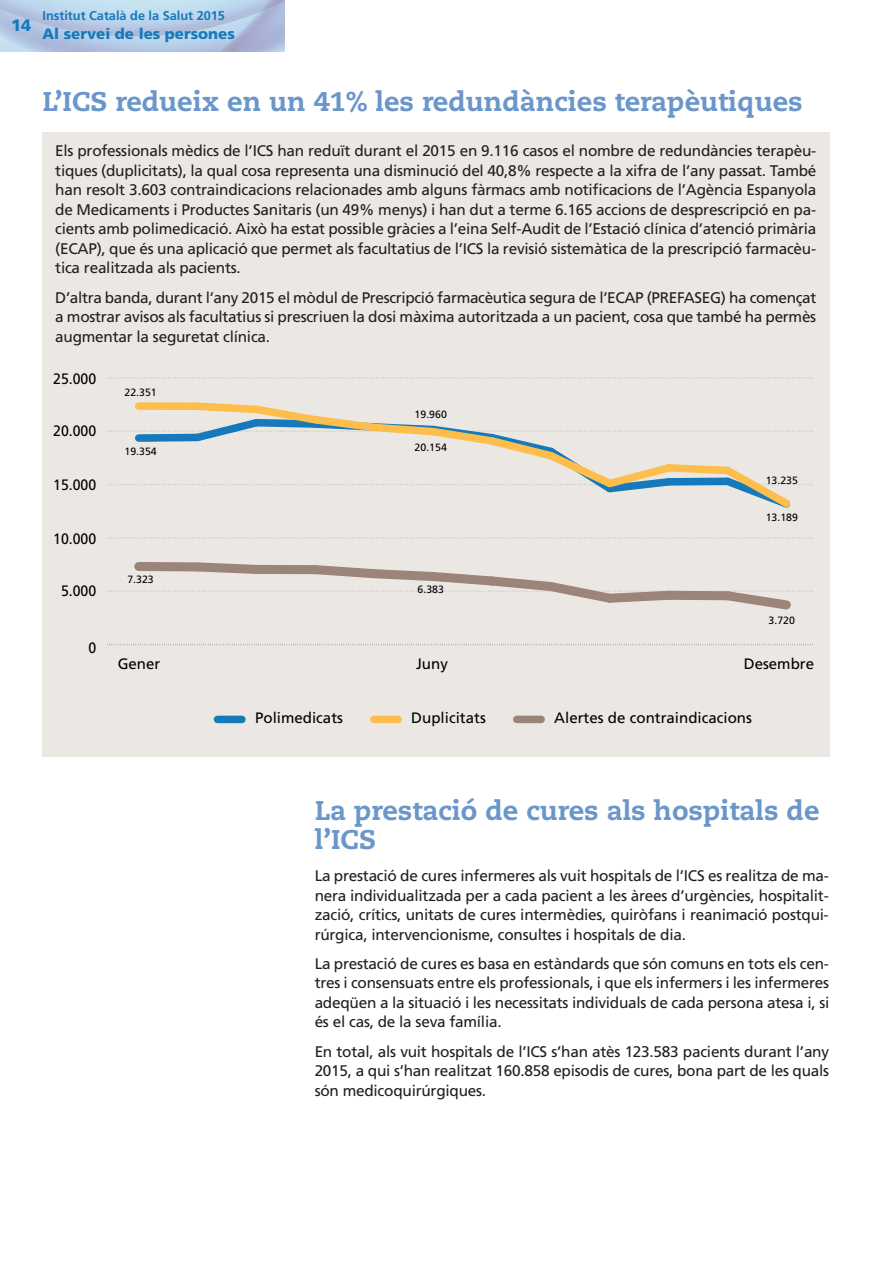
<style>
.page{position:relative;width:893px;height:1263px;background:#fff}
.page>*{position:absolute;margin:0;border:0;box-sizing:border-box;transform-origin:0 0}
.t1{font:800 27px/28.5px "Caecilia";color:#6a96ca}
.t2{font:900 16.5px "Frutiger";color:#1679b9}
.t3{font:15.3px/19.5px "Frutiger";letter-spacing:-.015em;color:#231f20;text-align:justify}
.t4{font:15.15px "Frutiger";color:#000}
.t5{font:15.15px "Frutiger";color:#000;scale:.93 1}
.t6{font:900 15px "Frutiger";color:#1679b9}
.t7{font:700 12.75px "Frutiger";color:#1679b9}
.t8{font:10.5px "Frutiger";color:#000}
</style>
<div class="page">
<div style="left:42px;top:132px;width:787px;height:625px;background:#ebe8e4"></div>
<svg style="left:107px;top:644px;width:706px;height:1px"></svg>
<svg style="left:107px;top:537px;width:706px;height:2px"></svg>
<svg style="left:107px;top:377px;width:706px;height:2px"></svg>
<svg style="left:107px;top:402px;width:706px;height:106px"></svg>
<svg style="left:107px;top:562px;width:706px;height:48px"></svg>
<div style="left:217px;top:716px;width:25px;height:7px;background:#1679b9"></div>
<div style="left:374px;top:716px;width:24px;height:7px;background:#febe4b"></div>
<div style="left:517px;top:716px;width:24px;height:7px;background:#9b8578"></div>
<p class="t2" style="left:11px;top:18px;width:22px">14</p>
<p class="t7" style="left:43px;top:10px;width:184px">Institut Català de la Salut 2015</p>
<p class="t6" style="left:43px;top:28px;width:194px">Al servei de les persones</p>
<h1 class="t1" style="left:43px;top:90px;width:762px">L’ICS redueix en un 41% les redundàncies terapèutiques</h1>
<p class="t3" style="left:55px;top:142px;width:763px">Els professionals mèdics de l’ICS han reduït durant el 2015 en 9.116 casos el nombre de redundàncies terapèu&shy;tiques (duplicitats), la qual cosa representa una disminució del 40,8% respecte a la xifra de l’any passat. També han resolt 3.603 contraindicacions relacionades amb alguns fàrmacs amb notificacions de l’Agència Espanyola de Medicaments i Productes Sanitaris (un 49% menys) i han dut a terme 6.165 accions de desprescripció en pa&shy;cients amb polimedicació. Això ha estat possible gràcies a l’eina Self-Audit de l’Estació clínica d’atenció primària (ECAP), que és una aplicació que permet als facultatius de l’ICS la revisió sistemàtica de la prescripció farmacèu&shy;tica realitzada als pacients.</p>
<p class="t3" style="left:55px;top:289px;width:763px">D’altra banda, durant l’any 2015 el mòdul de Prescripció farmacèutica segura de l’ECAP (PREFASEG) ha començat a mostrar avisos als facultatius si prescriuen la dosi màxima autoritzada a un pacient, cosa que també ha permès augmentar la seguretat clínica.</p>
<p class="t5" style="left:53px;top:372px;width:48px">25.000</p>
<p class="t5" style="left:53px;top:425px;width:48px">20.000</p>
<p class="t5" style="left:53px;top:479px;width:48px">15.000</p>
<p class="t5" style="left:53px;top:533px;width:48px">10.000</p>
<p class="t5" style="left:61px;top:584px;width:39px">5.000</p>
<p class="t5" style="left:88px;top:641px;width:10px">0</p>
<p class="t8" style="left:124px;top:388px;width:34px">22.351</p>
<p class="t8" style="left:124px;top:447px;width:34px">19.354</p>
<p class="t8" style="left:127px;top:575px;width:28px">7.323</p>
<p class="t8" style="left:415px;top:410px;width:34px">19.960</p>
<p class="t8" style="left:415px;top:443px;width:34px">20.154</p>
<p class="t8" style="left:417px;top:585px;width:28px">6.383</p>
<p class="t8" style="left:766px;top:476px;width:34px">13.235</p>
<p class="t8" style="left:766px;top:513px;width:34px">13.189</p>
<p class="t8" style="left:769px;top:616px;width:28px">3.720</p>
<p class="t4" style="left:118px;top:658px;width:44px">Gener</p>
<p class="t4" style="left:416px;top:658px;width:33px">Juny</p>
<p class="t4" style="left:744px;top:658px;width:72px">Desembre</p>
<p class="t4" style="left:255px;top:712px;width:89px">Polimedicats</p>
<p class="t4" style="left:411px;top:712px;width:76px">Duplicitats</p>
<p class="t4" style="left:554px;top:712px;width:199px">Alertes de contraindicacions</p>
<h1 class="t1" style="left:315px;top:799px;width:506px">La prestació de cures als hospitals de l’ICS</h1>
<p class="t3" style="left:315px;top:867px;width:516px">La prestació de cures infermeres als vuit hospitals de l’ICS es realitza de ma&shy;nera individualitzada per a cada pacient a les àrees d’urgències, hospitalit&shy;zació, crítics, unitats de cures intermèdies, quiròfans i reanimació postqui&shy;rúrgica, intervencionisme, consultes i hospitals de dia.</p>
<p class="t3" style="left:315px;top:955px;width:516px">La prestació de cures es basa en estàndards que són comuns en tots els cen&shy;tres i consensuats entre els professionals, i que els infermers i les infermeres adeqüen a la situació i les necessitats individuals de cada persona atesa i, si és el cas, de la seva família.</p>
<p class="t3" style="left:315px;top:1043px;width:516px">En total, als vuit hospitals de l’ICS s’han atès 123.583 pacients durant l’any 2015, a qui s’han realitzat 160.858 episodis de cures, bona part de les quals són medicoquirúrgiques.</p>
</div>
